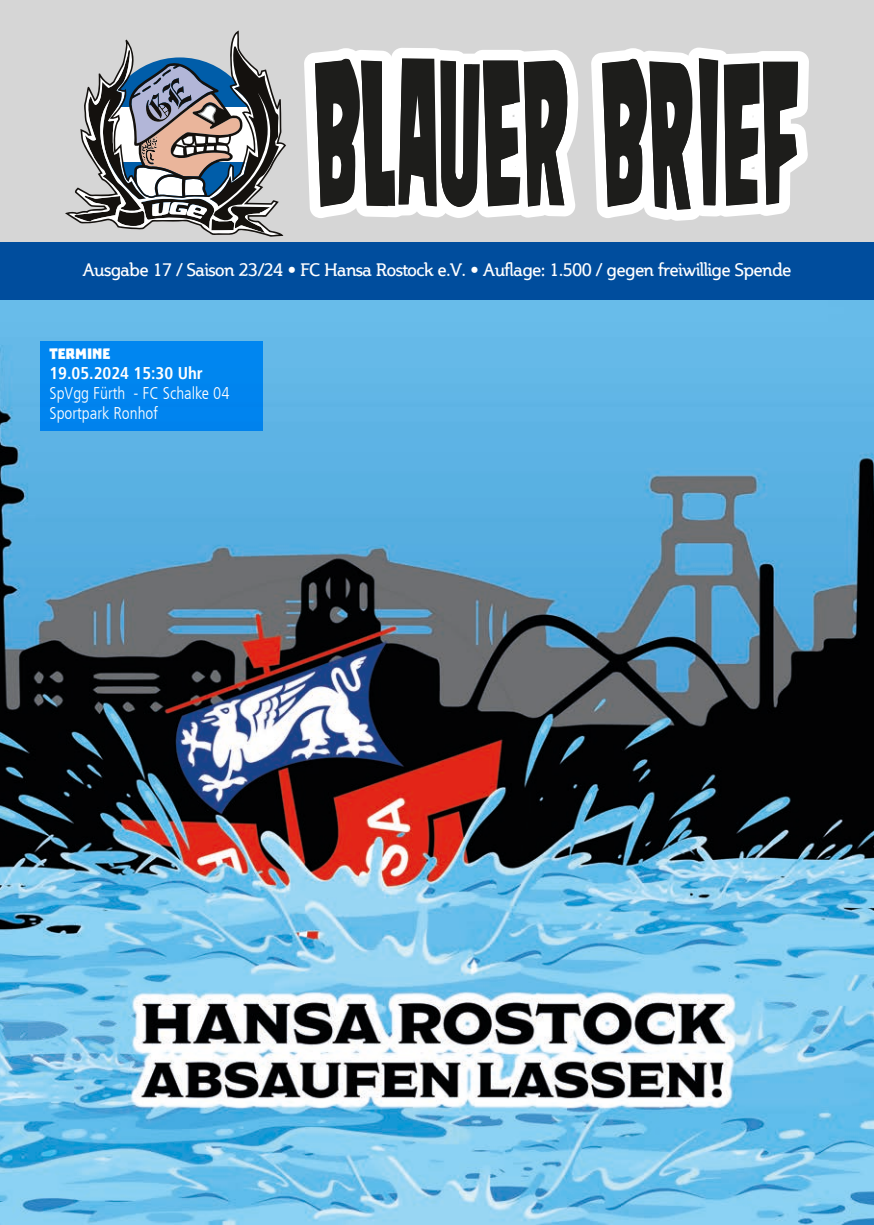
<style>
.page{position:relative;width:874px;height:1225px;background:#fff}
.page>*{position:absolute;margin:0;border:0;box-sizing:border-box;transform-origin:0 0}
.t1{font:18px "Steinem";letter-spacing:-.02em;color:#fff}
.t2{font:300 condensed 17px "Frutiger LT";color:#fff}
.t3{font:700 condensed 17px "Frutiger LT";color:#fff}
.t4{font:17px "Troika";color:#fff}
</style>
<div class="page">
<img style="left:0;top:300px;width:873px;height:924px">
<div style="left:40px;top:341px;width:222px;height:90px;background:#0084ef"></div>
<div style="left:0;top:0;width:873px;height:247px;background:#d6d6d6"></div>
<div style="left:0;top:243px;width:873px;height:57px;background:#004d9d"></div>
<svg style="left:65px;top:31px;width:221px;height:206px"></svg>
<svg style="left:591px;top:48px;width:217px;height:173px;background:#858583"></svg>
<svg style="left:304px;top:48px;width:274px;height:170px;background:#7e7e7d"></svg>
<p class="t1" style="left:83px;top:260px;width:709px">Ausgabe 17 / Saison 23/24 • FC Hansa Rostock e.V. • Auflage: 1.500 / gegen freiwillige Spende</p>
<p class="t4" style="left:49px;top:344px;width:62px">TERMINE</p>
<p class="t3" style="left:49px;top:363px;width:155px">19.05.2024 15:30 Uhr</p>
<p class="t2" style="left:49px;top:383px;width:181px">SpVgg Fürth - FC Schalke 04</p>
<p class="t2" style="left:49px;top:403px;width:110px">Sportpark Ronhof</p>
</div>
